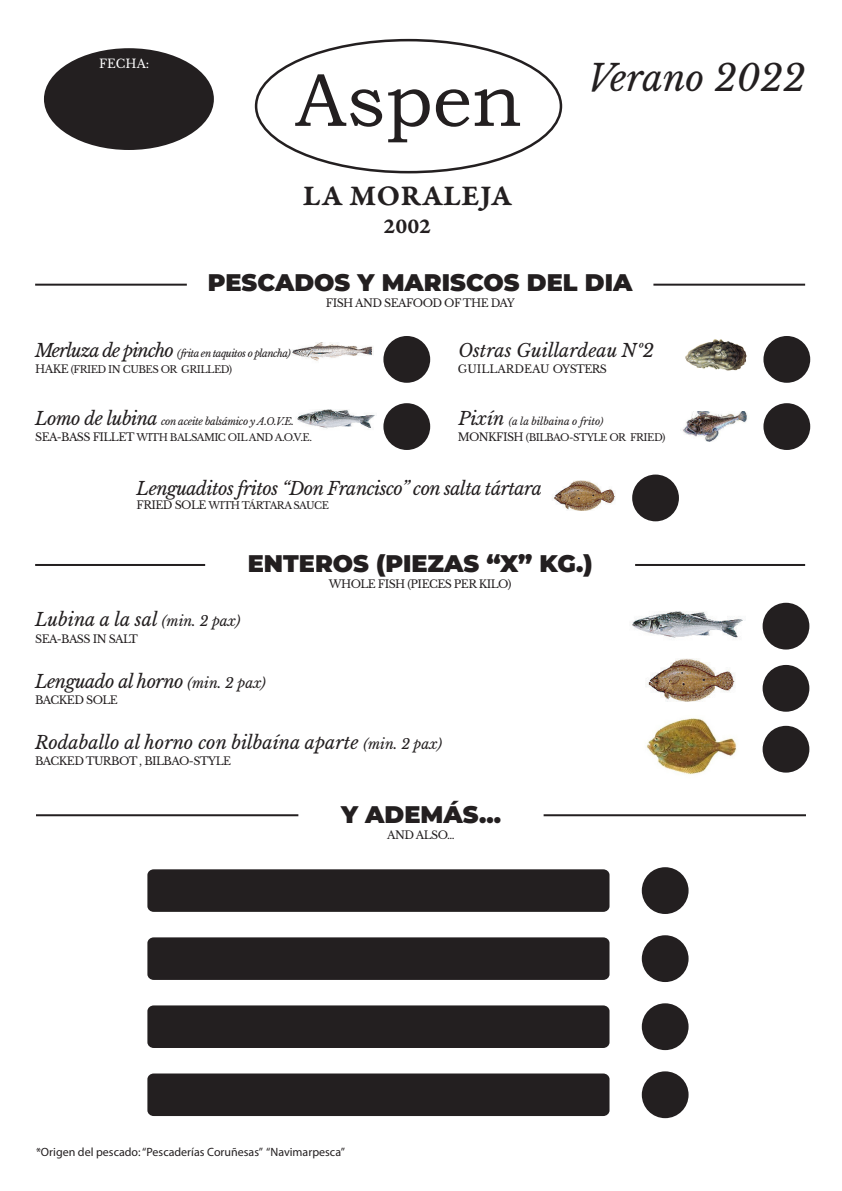
<style>
.page{position:relative;width:842px;height:1191px;background:#fff}
.page>*{position:absolute;margin:0;border:0;box-sizing:border-box;transform-origin:0 0}
.t1{font:75.6px "Bookman Old Style";color:#231f20}
.t2{font:italic 36px "Libre Baskerville";color:#231f20}
.t3{font:30.2px "Garamond Premr Pro Smbd Capt";letter-spacing:.01em;color:#231f20}
.t4{font:900 24px "Montserrat";color:#231f20}
.t5{font:22.7px "Garamond Premr Pro Smbd Capt";color:#231f20}
.t6{font:italic 18px "Libre Baskerville";color:#231f20}
.t7{font:italic 18px "Libre Baskerville";letter-spacing:-.02em;color:#231f20}
.t8{font:12px "Myriad Pro";color:#231f20}
.t9{font:12px "Libre Baskerville";color:#fff}
.t10{font:11px "Libre Baskerville";letter-spacing:-.05em;color:#231f20}
.t11{font:11px "Libre Baskerville";letter-spacing:-.005em;color:#231f20}
.t12{font:10px "Libre Baskerville";letter-spacing:-.05em;color:#231f20}
.t13{font:italic 10px "Libre Baskerville";letter-spacing:-.05em;color:#231f20}
.t14{font:italic 10px "Libre Baskerville";letter-spacing:-.03em;color:#231f20}
.t15{font:italic 10px "Libre Baskerville";color:#231f20}
.s1{font-size:18px}
.s2{font-size:11px}
.s3{font-size:14px}
</style>
<div class="page">
<img style="left:297px;top:409px;width:78px;height:20px">
<div style="left:44px;top:48px;width:170px;height:102px;background:#231f20;border-radius:50%"></div>
<hr style="left:35px;top:284px;width:152px;height:2px;background:#231f20">
<img style="left:292px;top:342px;width:81px;height:19px">
<img style="left:680px;top:411px;width:67px;height:30px">
<img style="left:553px;top:481px;width:62px;height:30px">
<hr style="left:35px;top:564px;width:170px;height:2px;background:#231f20">
<img style="left:632px;top:611px;width:111px;height:29px">
<img style="left:645px;top:659px;width:90px;height:42px">
<hr style="left:36px;top:814px;width:262px;height:2px;background:#231f20">
<div style="left:147px;top:869px;width:462px;height:43px;background:#231f20;border-radius:6px"></div>
<div style="left:147px;top:937px;width:462px;height:43px;background:#231f20;border-radius:6px"></div>
<div style="left:147px;top:1005px;width:462px;height:43px;background:#231f20;border-radius:6px"></div>
<div style="left:147px;top:1073px;width:462px;height:43px;background:#231f20;border-radius:6px"></div>
<div style="left:642px;top:867px;width:46px;height:47px;background:#231f20;border-radius:50%"></div>
<div style="left:642px;top:935px;width:46px;height:47px;background:#231f20;border-radius:50%"></div>
<div style="left:642px;top:1003px;width:46px;height:47px;background:#231f20;border-radius:50%"></div>
<div style="left:642px;top:1071px;width:46px;height:47px;background:#231f20;border-radius:50%"></div>
<img style="left:646px;top:718px;width:91px;height:57px">
<img style="left:685px;top:339px;width:62px;height:32px">
<hr style="left:653px;top:284px;width:152px;height:2px;background:#231f20">
<hr style="left:635px;top:564px;width:170px;height:2px;background:#231f20">
<hr style="left:544px;top:814px;width:262px;height:2px;background:#231f20">
<div style="left:763px;top:726px;width:46px;height:46px;background:#231f20;border-radius:50%"></div>
<div style="left:763px;top:665px;width:46px;height:46px;background:#231f20;border-radius:50%"></div>
<div style="left:763px;top:603px;width:46px;height:46px;background:#231f20;border-radius:50%"></div>
<div style="left:383px;top:336px;width:47px;height:47px;background:#231f20;border-radius:50%"></div>
<div style="left:383px;top:403px;width:47px;height:47px;background:#231f20;border-radius:50%"></div>
<div style="left:763px;top:403px;width:47px;height:47px;background:#231f20;border-radius:50%"></div>
<div style="left:763px;top:336px;width:47px;height:47px;background:#231f20;border-radius:50%"></div>
<div style="left:632px;top:474px;width:47px;height:47px;background:#231f20;border-radius:50%"></div>
<p class="t9" style="left:99px;top:56px;width:52px">FECHA:</p>
<p class="t1" style="left:295px;top:51px;width:228px">Aspen</p>
<p class="t3" style="left:303px;top:177px;width:211px">LA MORALEJA</p>
<p class="t5" style="left:384px;top:212px;width:49px">2002</p>
<p class="t2" style="left:588px;top:56px;width:219px">Verano 2022</p>
<p class="t4" style="left:208px;top:266px;width:426px">PESCADOS Y MARISCOS DEL DIA</p>
<p class="t10" style="left:326px;top:296px;width:190px">FISH AND SEAFOOD OF THE DAY</p>
<p class="t13" style="left:35px;top:347px;width:257px"><span class="s1">Merluza de pincho</span> (frita en taquitos o plancha)</p>
<p class="t6" style="left:458px;top:339px;width:197px">Ostras Guillardeau Nº2</p>
<p class="t12" style="left:35px;top:363px;width:199px"><span class="s2">HAKE</span> (FRIED IN CUBES OR GRILLED)</p>
<p class="t11" style="left:458px;top:362px;width:151px">GUILLARDEAU OYSTERS</p>
<p class="t14" style="left:35px;top:415px;width:261px"><span class="s1">Lomo de lubina</span> con aceite balsámico y A.O.V.E.</p>
<p class="t15" style="left:458px;top:415px;width:147px"><span class="s1">Pixín</span> (a la bilbaina o frito)</p>
<p class="t12" style="left:35px;top:431px;width:278px"><span class="s2">SEA-BASS FILLET</span> WITH BALSAMIC OIL AND A.O.V.E.</p>
<p class="t12" style="left:458px;top:431px;width:209px"><span class="s2">MONKFISH</span> (BILBAO-STYLE OR FRIED)</p>
<p class="t7" style="left:137px;top:477px;width:407px">Lenguaditos fritos “Don Francisco” con salta tártara</p>
<p class="t12" style="left:137px;top:499px;width:194px"><span class="s2">FRIED SOLE</span> WITH TÁRTARA SAUCE</p>
<p class="t4" style="left:248px;top:547px;width:346px">ENTEROS (PIEZAS “X” KG.)</p>
<p class="t10" style="left:329px;top:577px;width:184px">WHOLE FISH (PIECES PER KILO)</p>
<p class="t6" style="left:35px;top:609px;width:207px">Lubina a la sal <span class="s3">(min. 2 pax)</span></p>
<p class="t10" style="left:35px;top:632px;width:104px">SEA-BASS IN SALT</p>
<p class="t7" style="left:35px;top:670px;width:232px">Lenguado al horno <span class="s3">(min. 2 pax)</span></p>
<p class="t10" style="left:35px;top:693px;width:84px">BACKED SOLE</p>
<p class="t6" style="left:35px;top:731px;width:408px">Rodaballo al horno con bilbaína aparte <span class="s3">(min. 2 pax)</span></p>
<p class="t10" style="left:35px;top:754px;width:197px">BACKED TURBOT , BILBAO-STYLE</p>
<p class="t4" style="left:341px;top:798px;width:161px">Y ADEMÁS...</p>
<p class="t10" style="left:387px;top:828px;width:69px">AND ALSO...</p>
<p class="t8" style="left:36px;top:1144px;width:310px">*Origen del pescado: “Pescaderías Coruñesas” “Navimarpesca”</p>
</div>
